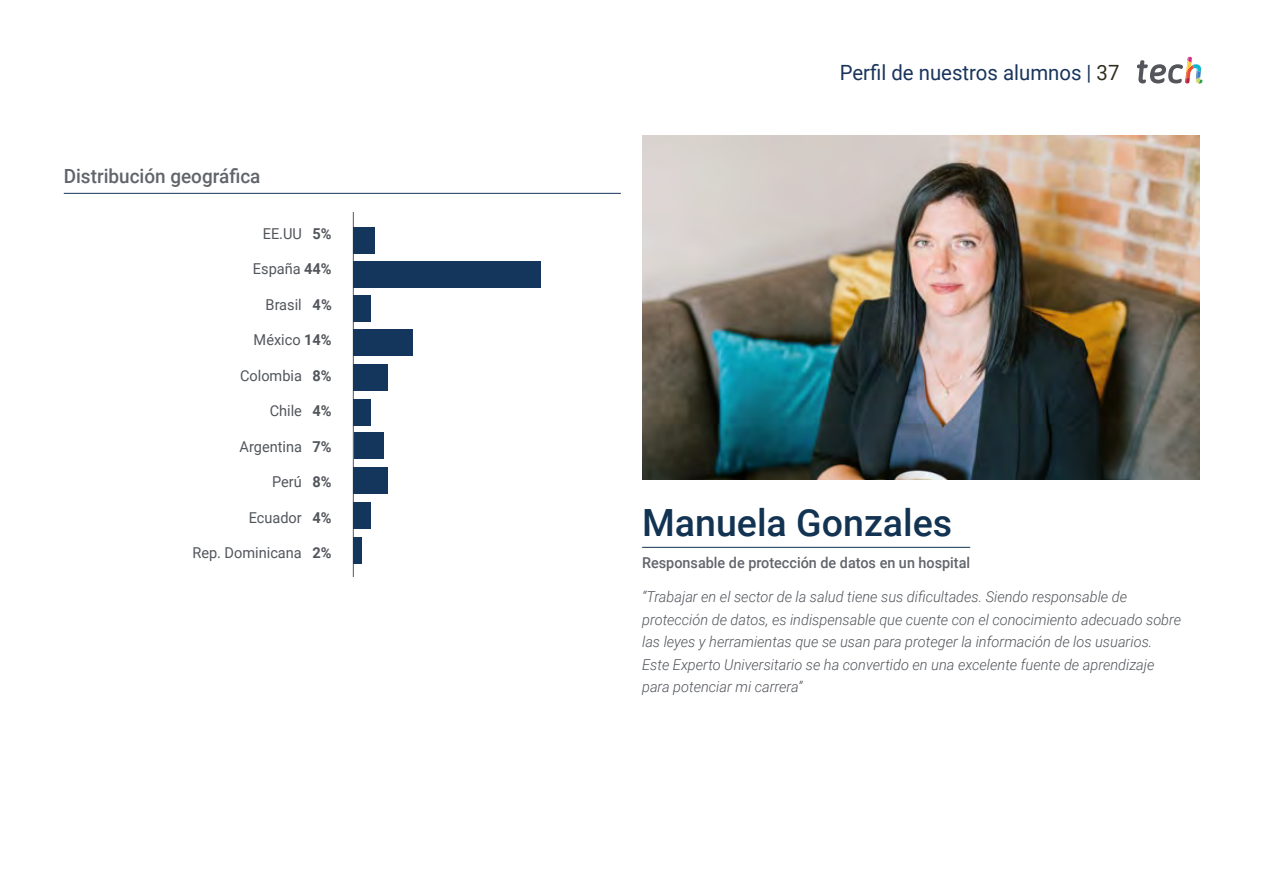
<style>
.page{position:relative;width:1263px;height:893px;background:#fff}
.page>*{position:absolute;margin:0;border:0;box-sizing:border-box;transform-origin:0 0}
.t1{font:500 37.5px "Roboto";color:#123352}
.t2{font:21px "Roboto";color:#1a355c}
.t3{font:500 19.5px "Roboto";color:#61646a}
.t4{font:italic 300 15px/22.5px "Roboto";color:#52555b}
.t5{font:15px "Roboto";color:#52555b}
.t6{font:500 15px "Roboto";color:#61646a;scale:.96 1}
.s1{font-weight:700}
.s2{color:#312e20}
</style>
<div class="page">
<hr style="left:64px;top:193px;width:557px;height:1px;background:#17355b">
<hr style="left:353px;top:212px;width:1px;height:365px;background:#52555b">
<svg style="left:1137px;top:57px;width:65px;height:27px"></svg>
<img style="left:642px;top:136px;width:557px;height:343px">
<div style="left:354px;top:537px;width:8px;height:26px;background:#14365c"></div>
<div style="left:354px;top:502px;width:17px;height:27px;background:#14365c"></div>
<div style="left:354px;top:468px;width:34px;height:26px;background:#14365c"></div>
<div style="left:354px;top:433px;width:29px;height:26px;background:#14365c"></div>
<div style="left:354px;top:399px;width:17px;height:26px;background:#14365c"></div>
<div style="left:354px;top:364px;width:34px;height:26px;background:#14365c"></div>
<div style="left:354px;top:330px;width:59px;height:26px;background:#14365c"></div>
<div style="left:354px;top:296px;width:17px;height:26px;background:#14365c"></div>
<div style="left:354px;top:261px;width:187px;height:26px;background:#14365c"></div>
<div style="left:354px;top:227px;width:21px;height:27px;background:#14365c"></div>
<hr style="left:642px;top:547px;width:328px;height:1px;background:#123352">
<h3 class="t3" style="left:64px;top:162px;width:198px">Distribución geográfica</h3>
<p class="t5" style="left:263px;top:223px;width:70px">EE.UU <span class="s1">5%</span></p>
<p class="t5" style="left:253px;top:258px;width:80px">España <span class="s1">44%</span></p>
<p class="t5" style="left:266px;top:294px;width:68px">Brasil <span class="s1">4%</span></p>
<p class="t5" style="left:254px;top:329px;width:80px">México <span class="s1">14%</span></p>
<p class="t5" style="left:240px;top:365px;width:93px">Colombia <span class="s1">8%</span></p>
<p class="t5" style="left:270px;top:400px;width:63px">Chile <span class="s1">4%</span></p>
<p class="t5" style="left:240px;top:436px;width:94px">Argentina <span class="s1">7%</span></p>
<p class="t5" style="left:272px;top:471px;width:61px">Perú <span class="s1">8%</span></p>
<p class="t5" style="left:249px;top:507px;width:85px">Ecuador <span class="s1">4%</span></p>
<p class="t5" style="left:192px;top:542px;width:141px">Rep. Dominicana <span class="s1">2%</span></p>
<h2 class="t2" style="left:840px;top:57px;width:281px">Perfil de nuestros alumnos | <span class="s2">37</span></h2>
<h1 class="t1" style="left:642px;top:496px;width:312px">Manuela Gonzales</h1>
<p class="t6" style="left:642px;top:552px;width:343px">Responsable de protección de datos en un hospital</p>
<p class="t4" style="left:642px;top:585px;width:541px">“Trabajar en el sector de la salud tiene sus dificultades. Siendo responsable de protección de datos, es indispensable que cuente con el conocimiento adecuado sobre las leyes y herramientas que se usan para proteger la información de los usuarios.<br>Este Experto Universitario se ha convertido en una excelente fuente de aprendizaje para potenciar mi carrera”</p>
</div>
